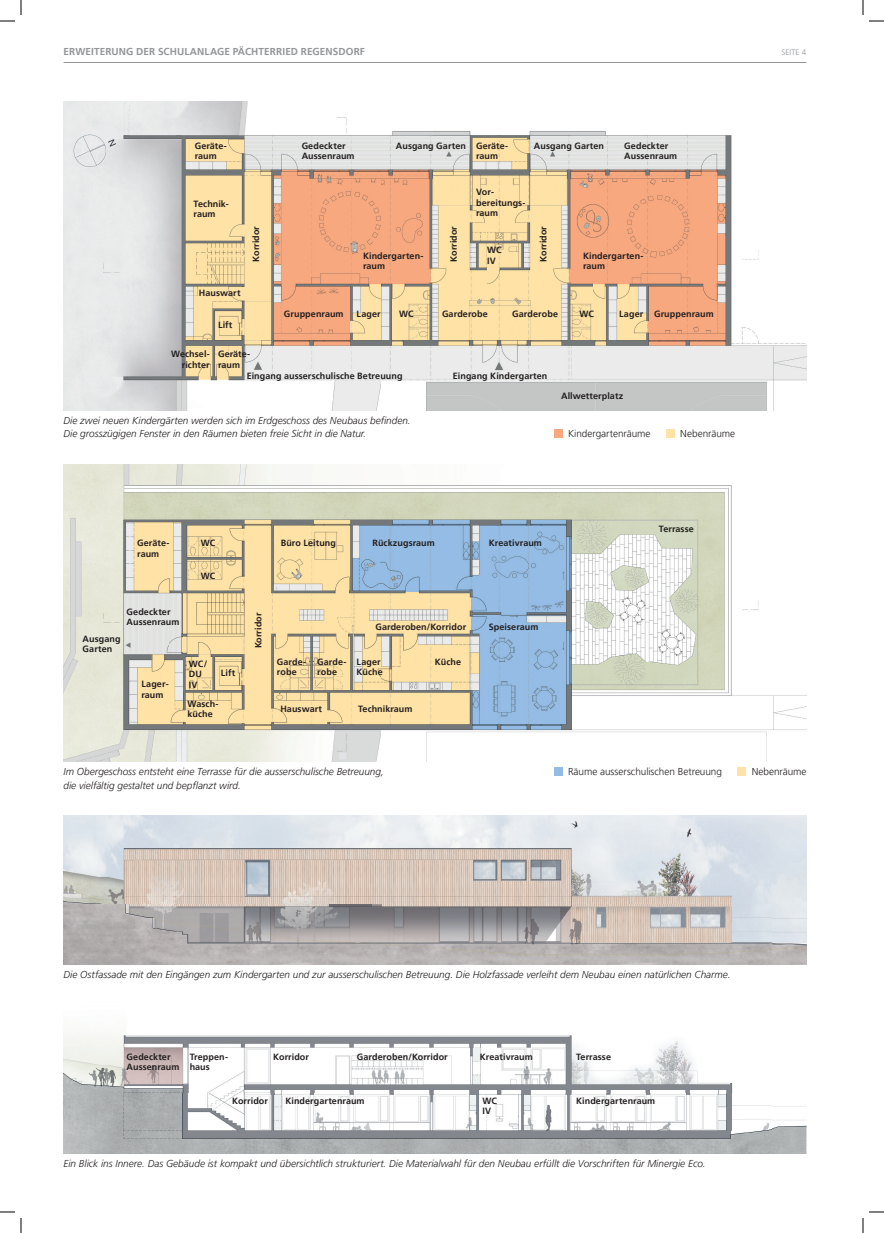
<style>
.page{position:relative;width:884px;height:1233px;background:#fff}
.page>*{position:absolute;margin:0;border:0;box-sizing:border-box;transform-origin:0 0}
.t1{font:italic 300 10px/13.5px "Frutiger LT Pro";color:#231f20}
.t2{font:300 10px "Frutiger LT Pro";letter-spacing:-.005em;color:#231f20}
.t3{font:700 10px "Frutiger LT Pro";letter-spacing:.01em;color:#939598}
.t4{font:700 9px/10.5px "Frutiger LT Pro";letter-spacing:.01em;color:#231f20}
.t5{font:300 8px "Frutiger LT Pro";letter-spacing:.015em;color:#939598}
</style>
<div class="page">
<hr style="left:64px;top:62px;width:742px;height:1px;background:#939598">
<img style="left:64px;top:815px;width:742px;height:149px">
<img style="left:64px;top:102px;width:742px;height:308px">
<img style="left:64px;top:1035px;width:742px;height:118px">
<img style="left:64px;top:464px;width:742px;height:297px">
<div style="left:554px;top:767px;width:8px;height:8px;background:#94bbe3"></div>
<div style="left:738px;top:767px;width:8px;height:8px;background:#ffe2a5"></div>
<div style="left:554px;top:429px;width:8px;height:9px;background:#f8a87e"></div>
<div style="left:666px;top:429px;width:9px;height:9px;background:#ffe2a5"></div>
<svg style="left:0;top:1211px;width:15px;height:1px"></svg>
<svg style="left:869px;top:1211px;width:15px;height:1px"></svg>
<svg style="left:0;top:0;width:22px;height:22px"></svg>
<svg style="left:20px;top:1218px;width:2px;height:15px"></svg>
<svg style="left:862px;top:0;width:22px;height:22px"></svg>
<svg style="left:862px;top:1218px;width:2px;height:15px"></svg>
<p class="t3" style="left:64px;top:46px;width:303px">ERWEITERUNG DER SCHULANLAGE PÄCHTERRIED REGENSDORF</p>
<p class="t5" style="left:781px;top:48px;width:26px">SEITE 4</p>
<p class="t4" style="left:302px;top:140px;width:54px">Gedeckter<br>Aussenraum</p>
<p class="t4" style="left:396px;top:140px;width:72px">Ausgang Garten</p>
<p class="t4" style="left:534px;top:140px;width:72px">Ausgang Garten</p>
<p class="t4" style="left:195px;top:140px;width:34px">Geräte&shy;raum</p>
<p class="t4" style="left:476px;top:140px;width:34px">Geräte&shy;raum</p>
<p class="t4" style="left:194px;top:198px;width:37px">Technik&shy;raum</p>
<p class="t4" style="left:476px;top:187px;width:51px">Vor&shy;bereitungs&shy;raum</p>
<p class="t4" style="left:624px;top:140px;width:54px">Gedeckter<br>Aussenraum</p>
<p class="t4" style="left:199px;top:287px;width:43px">Hauswart</p>
<p class="t4" style="left:218px;top:320px;width:16px">Lift</p>
<p class="t4" style="left:251px;top:262px;width:37px;rotate:-90deg">Korridor</p>
<p class="t4" style="left:448px;top:262px;width:37px;rotate:-90deg">Korridor</p>
<p class="t4" style="left:538px;top:262px;width:37px;rotate:-90deg">Korridor</p>
<p class="t4" style="left:487px;top:245px;width:16px">WC<br>IV</p>
<p class="t4" style="left:363px;top:250px;width:62px">Kindergarten&shy;raum</p>
<p class="t4" style="left:583px;top:250px;width:62px">Kindergarten&shy;raum</p>
<p class="t4" style="left:442px;top:308px;width:47px">Garderobe</p>
<p class="t4" style="left:512px;top:308px;width:47px">Garderobe</p>
<p class="t4" style="left:284px;top:308px;width:61px">Gruppenraum</p>
<p class="t4" style="left:654px;top:308px;width:61px">Gruppenraum</p>
<p class="t4" style="left:357px;top:308px;width:26px">Lager</p>
<p class="t4" style="left:399px;top:308px;width:16px">WC</p>
<p class="t4" style="left:579px;top:308px;width:16px">WC</p>
<p class="t4" style="left:619px;top:308px;width:26px">Lager</p>
<p class="t4" style="left:171px;top:349px;width:40px;text-align:right">Wechsel&shy;richter</p>
<p class="t4" style="left:218px;top:349px;width:34px">Geräte&shy;raum</p>
<p class="t4" style="left:247px;top:371px;width:157px">Eingang ausserschulische Betreuung</p>
<p class="t4" style="left:453px;top:371px;width:96px">Eingang Kindergarten</p>
<p class="t1" style="left:64px;top:414px;width:349px">Die zwei neuen Kindergärten werden sich im Erdgeschoss des Neubaus befinden.<br>Die grosszügigen Fenster in den Räumen bieten freie Sicht in die Natur.</p>
<p class="t4" style="left:561px;top:390px;width:64px">Allwetterplatz</p>
<p class="t2" style="left:568px;top:428px;width:84px">Kindergartenräume</p>
<p class="t2" style="left:680px;top:428px;width:56px">Nebenräume</p>
<p class="t4" style="left:137px;top:538px;width:34px">Geräte&shy;raum</p>
<p class="t4" style="left:201px;top:538px;width:16px">WC</p>
<p class="t4" style="left:201px;top:571px;width:16px">WC</p>
<p class="t4" style="left:281px;top:538px;width:57px">Büro Leitung</p>
<p class="t4" style="left:372px;top:538px;width:64px">Rückzugsraum</p>
<p class="t4" style="left:127px;top:606px;width:54px">Gedeckter<br>Aussenraum</p>
<p class="t4" style="left:83px;top:633px;width:39px">Ausgang<br>Garten</p>
<p class="t4" style="left:141px;top:679px;width:29px">Lager&shy;raum</p>
<p class="t4" style="left:253px;top:648px;width:37px;rotate:-90deg">Korridor</p>
<p class="t4" style="left:277px;top:656px;width:31px">Garde&shy;robe</p>
<p class="t4" style="left:189px;top:658px;width:20px">WC/<br>DU<br>IV</p>
<p class="t4" style="left:317px;top:656px;width:31px">Garde&shy;robe</p>
<p class="t4" style="left:221px;top:668px;width:16px">Lift</p>
<p class="t4" style="left:375px;top:622px;width:92px">Garderoben/Korridor</p>
<p class="t4" style="left:357px;top:656px;width:26px">Lager</p>
<p class="t4" style="left:435px;top:656px;width:28px">Küche</p>
<p class="t4" style="left:357px;top:667px;width:28px">Küche</p>
<p class="t4" style="left:188px;top:698px;width:32px">Wasch&shy;küche</p>
<p class="t4" style="left:280px;top:704px;width:43px">Hauswart</p>
<p class="t4" style="left:358px;top:704px;width:56px">Technikraum</p>
<p class="t1" style="left:64px;top:765px;width:322px">Im Obergeschoss entsteht eine Terrasse für die ausserschulische Betreuung, die vielfältig gestaltet und bepflanzt wird.</p>
<p class="t4" style="left:489px;top:538px;width:55px">Kreativraum</p>
<p class="t4" style="left:489px;top:622px;width:51px">Speiseraum</p>
<p class="t4" style="left:659px;top:524px;width:36px">Terrasse</p>
<p class="t2" style="left:568px;top:765px;width:155px">Räume ausserschulischen Betreuung</p>
<p class="t2" style="left:752px;top:765px;width:56px">Nebenräume</p>
<p class="t1" style="left:64px;top:967px;width:668px">Die Ostfassade mit den Eingängen zum Kindergarten und zur ausserschulischen Betreuung. Die Holzfassade verleiht dem Neubau einen natürlichen Charme.</p>
<p class="t4" style="left:127px;top:1051px;width:54px">Gedeckter<br>Aussenraum</p>
<p class="t4" style="left:273px;top:1051px;width:37px">Korridor</p>
<p class="t4" style="left:232px;top:1095px;width:37px">Korridor</p>
<p class="t4" style="left:357px;top:1051px;width:92px">Garderoben/Korridor</p>
<p class="t4" style="left:480px;top:1051px;width:55px">Kreativraum</p>
<p class="t4" style="left:576px;top:1051px;width:36px">Terrasse</p>
<p class="t4" style="left:482px;top:1095px;width:16px">WC<br>IV</p>
<p class="t4" style="left:190px;top:1051px;width:40px">Treppen&shy;haus</p>
<p class="t4" style="left:285px;top:1095px;width:81px">Kindergartenraum</p>
<p class="t4" style="left:576px;top:1095px;width:81px">Kindergartenraum</p>
<p class="t1" style="left:64px;top:1156px;width:643px">Ein Blick ins Innere. Das Gebäude ist kompakt und übersichtlich strukturiert. Die Materialwahl für den Neubau erfüllt die Vorschriften für Minergie Eco.</p>
</div>
